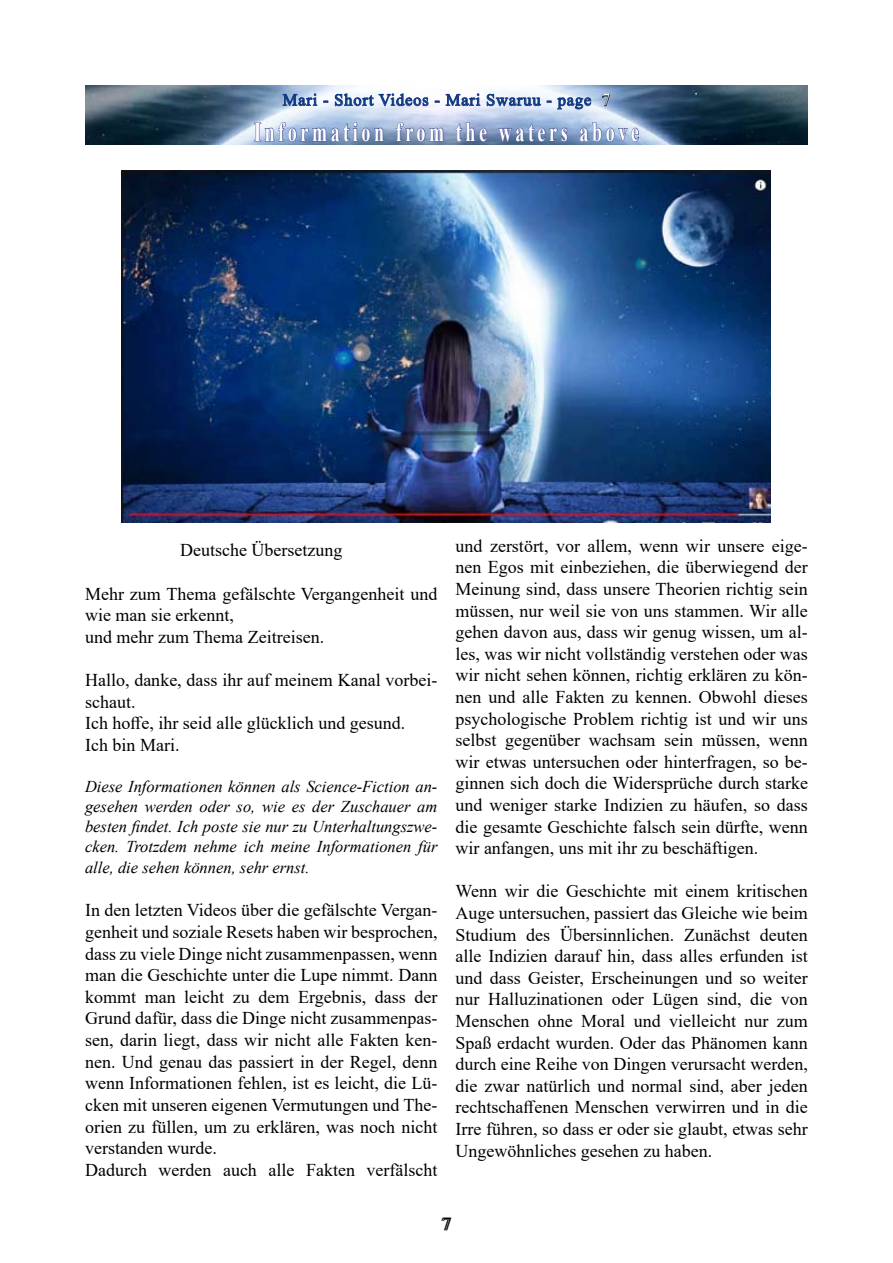
<style>
.page{position:relative;width:893px;height:1263px;background:#fff}
.page>*{position:absolute;margin:0;border:0;box-sizing:border-box;transform-origin:0 0}
.t1{font:700 27px "Times New Roman";letter-spacing:.2em;color:#fff;scale:.67 1}
.t2{font:18px/21.6px "Times New Roman";color:#000}
.t3{font:italic 16.5px/19.8px "Times New Roman";color:#000;text-align:justify}
.t4{font:16.5px "Times New Roman";letter-spacing:.05em;color:#003882}
.s1{color:#fff}
</style>
<div class="page">
<img style="left:85px;top:85px;width:723px;height:60px">
<svg style="left:441px;top:1217px;width:11px;height:13px"></svg>
<svg style="left:282px;top:93px;width:36px;height:13px"></svg>
<svg style="left:335px;top:93px;width:94px;height:13px"></svg>
<svg style="left:445px;top:93px;width:96px;height:13px"></svg>
<svg style="left:557px;top:97px;width:35px;height:13px"></svg>
<svg style="left:602px;top:94px;width:8px;height:12px"></svg>
<svg style="left:254px;top:122px;width:130px;height:23px;background:#869bc3"></svg>
<svg style="left:396px;top:122px;width:48px;height:23px"></svg>
<svg style="left:455px;top:122px;width:33px;height:20px"></svg>
<svg style="left:498px;top:123px;width:70px;height:19px"></svg>
<svg style="left:579px;top:122px;width:60px;height:23px"></svg>
<img style="left:122px;top:170px;width:648px;height:352px">
<p class="t4" style="left:283px;top:88px;width:329px">Mari - Short Videos - Mari Swaruu - page <span class="s1">7</span></p>
<h1 class="t1" style="left:254px;top:112px;width:576px">Information from the waters above</h1>
<p class="t2" style="left:180px;top:539px;width:164px">Deutsche Übersetzung</p>
<p class="t2" style="left:85px;top:582px;width:354px">Mehr zum Thema gefälschte Vergangenheit und wie man sie erkennt,<br>und mehr zum Thema Zeitreisen.</p>
<p class="t2" style="left:85px;top:669px;width:354px">Hallo, danke, dass ihr auf meinem Kanal vorbei&shy;schaut.<br>Ich hoffe, ihr seid alle glücklich und gesund.<br>Ich bin Mari.</p>
<p class="t3" style="left:85px;top:776px;width:354px">Diese Informationen können als Science-Fiction an&shy;gesehen werden oder so, wie es der Zuschauer am besten findet. Ich poste sie nur zu Unterhaltungszwe&shy;cken. Trotzdem nehme ich meine Informationen für</p>
<p class="t3" style="left:85px;top:857px;width:226px">alle, die sehen können, sehr ernst.</p>
<p class="t2" style="left:85px;top:899px;width:354px">In den letzten Videos über die gefälschte Vergan&shy;genheit und soziale Resets haben wir besprochen, dass zu viele Dinge nicht zusammenpassen, wenn man die Geschichte unter die Lupe nimmt. Dann kommt man leicht zu dem Ergebnis, dass der Grund dafür, dass die Dinge nicht zusammenpas&shy;sen, darin liegt, dass wir nicht alle Fakten ken&shy;nen. Und genau das passiert in der Regel, denn wenn Informationen fehlen, ist es leicht, die Lü&shy;cken mit unseren eigenen Vermutungen und The&shy;orien zu füllen, um zu erklären, was noch nicht verstanden wurde.<br>Dadurch werden auch alle Fakten verfälscht</p>
<p class="t2" style="left:455px;top:534px;width:354px;text-align:justify">und zerstört, vor allem, wenn wir unsere eige&shy;nen Egos mit einbeziehen, die überwiegend der Meinung sind, dass unsere Theorien richtig sein müssen, nur weil sie von uns stammen. Wir alle gehen davon aus, dass wir genug wissen, um al&shy;les, was wir nicht vollständig verstehen oder was wir nicht sehen können, richtig erklären zu kön&shy;nen und alle Fakten zu kennen. Obwohl dieses psychologische Problem richtig ist und wir uns selbst gegenüber wachsam sein müssen, wenn wir etwas untersuchen oder hinterfragen, so be&shy;ginnen sich doch die Widersprüche durch starke und weniger starke Indizien zu häufen, so dass die gesamte Geschichte falsch sein dürfte, wenn wir anfangen, uns mit ihr zu beschäftigen.</p>
<p class="t2" style="left:455px;top:880px;width:354px;text-align:justify">Wenn wir die Geschichte mit einem kritischen Auge untersuchen, passiert das Gleiche wie beim Studium des Übersinnlichen. Zunächst deuten alle Indizien darauf hin, dass alles erfunden ist und dass Geister, Erscheinungen und so weiter nur Halluzinationen oder Lügen sind, die von Menschen ohne Moral und vielleicht nur zum Spaß erdacht wurden. Oder das Phänomen kann durch eine Reihe von Dingen verursacht werden, die zwar natürlich und normal sind, aber jeden rechtschaffenen Menschen verwirren und in die Irre führen, so dass er oder sie glaubt, etwas sehr Ungewöhnliches gesehen zu haben.</p>
<p class="t2" style="left:443px;top:1212px;width:10px">7</p>
</div>
